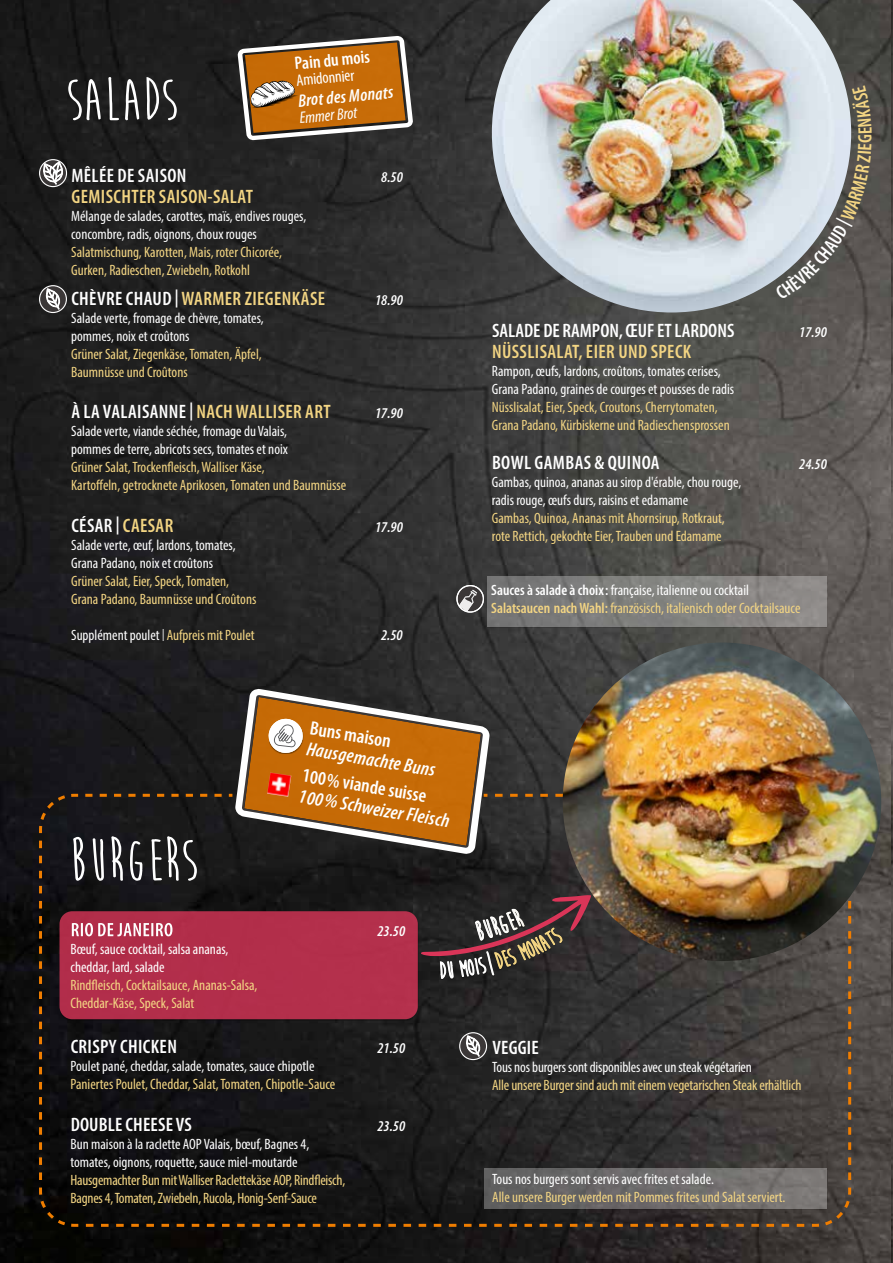
<style>
.page{position:relative;width:893px;height:1263px;background:#fff}
.page>*{position:absolute;margin:0;border:0;box-sizing:border-box;transform-origin:0 0}
.t1{font:700 60px "Moon Flower";color:#fff}
.t2{font:600 condensed 19.5px "Myriad Pro";letter-spacing:.02em;color:#f3d583}
.t3{font:600 condensed 19.5px "Myriad Pro";letter-spacing:.02em;color:#fff}
.t4{font:italic 600 condensed 19.5px "Myriad Pro";color:#fff}
.t5{font:600 condensed 19.5px "Myriad Pro";color:#fff}
.t6{font:italic 600 condensed 18px "Myriad Pro";color:#fff}
.t7{font:600 condensed 18px "Myriad Pro";color:#fff}
.t8{font:condensed 16.5px "Myriad Pro";color:#fff}
.t9{font:italic condensed 16.5px "Myriad Pro";color:#fff}
.t10{font:condensed 15px/18px "Myriad Pro";color:#f3d583}
.t11{font:condensed 15px/18px "Myriad Pro";color:#fff}
.t12{font:italic 600 condensed 15px "Myriad Pro";color:#fff}
.s1{color:#fff}
.s2{font-size:18px;color:#fff}
.s3{font-size:12px;color:#fff}
.s4{font-weight:600;color:#fff}
.s5{font-weight:600}
</style>
<div class="page">
<img style="left:0;top:0;width:891px;height:1263px">
<img style="left:492px;top:0;width:359px;height:312px">
<svg style="left:40px;top:286px;width:26px;height:26px"></svg>
<div style="left:39px;top:285px;width:28px;height:28px;border:1px solid #fff;border-radius:50%"></div>
<svg style="left:44px;top:289px;width:18px;height:21px"></svg>
<svg style="left:40px;top:160px;width:27px;height:27px"></svg>
<div style="left:39px;top:159px;width:28px;height:28px;border:1px solid #fff;border-radius:50%"></div>
<svg style="left:41px;top:162px;width:23px;height:23px"></svg>
<div style="left:487px;top:576px;width:340px;height:51px;background:linear-gradient(to right,#727473,#918e8a)"></div>
<svg style="left:457px;top:586px;width:26px;height:26px"></svg>
<svg style="left:458px;top:589px;width:20px;height:23px"></svg>
<div style="left:456px;top:585px;width:28px;height:28px;border:1px solid #fff;border-radius:50%"></div>
<img style="left:891px;top:0;width:2px;height:1263px">
<svg style="left:233px;top:687px;width:378px;height:105px;background:#875d31"></svg>
<svg style="left:38px;top:792px;width:815px;height:436px;background:#412b2b"></svg>
<img style="left:563px;top:642px;width:318px;height:319px;border-radius:159px">
<svg style="left:237px;top:35px;width:176px;height:106px;background:#a46e32"></svg>
<svg style="left:775px;top:143px;width:97px;height:157px;background:#919496"></svg>
<svg style="left:852px;top:85px;width:20px;height:48px"></svg>
<svg style="left:418px;top:895px;width:173px;height:83px;background:#342629"></svg>
<h1 class="t1" style="left:66px;top:69px;width:113px">SALADS</h1>
<p class="t7" style="left:294px;top:53px;width:77px;rotate:-5deg">Pain du mois</p>
<p class="t8" style="left:295px;top:70px;width:60px;rotate:-5deg">Amidonnier</p>
<p class="t6" style="left:297px;top:91px;width:97px;rotate:-5deg">Brot des Monats</p>
<p class="t9" style="left:299px;top:108px;width:59px;rotate:-5deg">Emmer Brot</p>
<h2 class="t3" style="left:71px;top:165px;width:117px">MÊLÉE DE SAISON</h2>
<p class="t12" style="left:381px;top:169px;width:23px">8.50</p>
<h2 class="t2" style="left:71px;top:186px;width:183px">GEMISCHTER SAISON-SALAT</h2>
<p class="t11" style="left:71px;top:207px;width:237px">Mélange de salades, carottes, maïs, endives rouges, concombre, radis, oignons, choux rouges</p>
<p class="t10" style="left:71px;top:243px;width:212px">Salatmischung, Karotten, Mais, roter Chicorée,<br>Gurken, Radieschen, Zwiebeln, Rotkohl</p>
<h2 class="t2" style="left:71px;top:288px;width:255px"><span class="s1">CHÈVRE CHAUD</span> <span class="s2">|</span>WARMER ZIEGENKÄSE</h2>
<p class="t12" style="left:375px;top:292px;width:29px">18.90</p>
<p class="t11" style="left:71px;top:309px;width:194px">Salade verte, fromage de chèvre, tomates, pommes, noix et croûtons</p>
<p class="t10" style="left:71px;top:345px;width:192px">Grüner Salat, Ziegenkäse, Tomaten, Äpfel,<br>Baumnüsse und Croûtons</p>
<h2 class="t2" style="left:71px;top:401px;width:261px"><span class="s1">À LA VALAISANNE</span> <span class="s2">|</span> NACH WALLISER ART</h2>
<p class="t12" style="left:375px;top:405px;width:29px">17.90</p>
<p class="t11" style="left:71px;top:422px;width:218px">Salade verte, viande séchée, fromage du Valais, pommes de terre, abricots secs, tomates et noix</p>
<p class="t10" style="left:71px;top:458px;width:277px">Grüner Salat, Trockenfleisch, Walliser Käse,<br>Kartoffeln, getrocknete Aprikosen, Tomaten und Baumnüsse</p>
<h2 class="t2" style="left:71px;top:515px;width:103px"><span class="s1">CÉSAR</span> <span class="s2">|</span> CAESAR</h2>
<p class="t12" style="left:375px;top:519px;width:29px">17.90</p>
<p class="t11" style="left:71px;top:536px;width:166px">Salade verte, œuf, lardons, tomates,<br>Grana Padano, noix et croûtons</p>
<p class="t10" style="left:71px;top:572px;width:187px">Grüner Salat, Eier, Speck, Tomaten,<br>Grana Padano, Baumnüsse und Croûtons</p>
<p class="t10" style="left:71px;top:626px;width:185px"><span class="s1">Supplément poulet</span> <span class="s3">|</span> Aufpreis mit Poulet</p>
<p class="t12" style="left:381px;top:627px;width:23px">2.50</p>
<h1 class="t1" style="left:70px;top:829px;width:130px">BURGERS</h1>
<h2 class="t3" style="left:312px;top:717px;width:83px;rotate:9deg">Buns maison</h2>
<h2 class="t4" style="left:308px;top:739px;width:132px;rotate:9deg">Hausgemachte Buns</h2>
<h2 class="t3" style="left:304px;top:765px;width:127px;rotate:9deg">100% viande suisse</h2>
<h2 class="t4" style="left:300px;top:786px;width:154px;rotate:9deg">100% Schweizer Fleisch</h2>
<h2 class="t3" style="left:71px;top:919px;width:104px">RIO DE JANEIRO</h2>
<p class="t12" style="left:377px;top:923px;width:29px">23.50</p>
<p class="t11" style="left:70px;top:940px;width:160px">Bœuf, sauce cocktail, salsa ananas, cheddar, lard, salade</p>
<p class="t10" style="left:70px;top:976px;width:188px">Rindfleisch, Cocktailsauce, Ananas-Salsa,<br>Cheddar-Käse, Speck, Salat</p>
<h2 class="t3" style="left:71px;top:1036px;width:108px">CRISPY CHICKEN</h2>
<p class="t12" style="left:377px;top:1040px;width:29px">21.50</p>
<p class="t11" style="left:70px;top:1057px;width:246px">Poulet pané, cheddar, salade, tomates, sauce chipotle</p>
<p class="t10" style="left:70px;top:1075px;width:266px">Paniertes Poulet, Cheddar, Salat, Tomaten, Chipotle-Sauce</p>
<h2 class="t3" style="left:71px;top:1113px;width:123px">DOUBLE CHEESE VS</h2>
<p class="t12" style="left:377px;top:1118px;width:29px">23.50</p>
<p class="t11" style="left:70px;top:1134px;width:240px">Bun maison à la raclette AOP Valais, bœuf, Bagnes 4, tomates, oignons, roquette, sauce miel-moutarde</p>
<p class="t10" style="left:70px;top:1170px;width:276px">Hausgemachter Bun mit Walliser Raclettekäse AOP, Rindfleisch,<br>Bagnes 4, Tomaten, Zwiebeln, Rucola, Honig-Senf-Sauce</p>
<h2 class="t2" style="left:854px;top:143px;width:11px;rotate:-90deg">G</h2>
<h2 class="t5" style="left:492px;top:319px;width:244px">SALADE DE RAMPON, ŒUF ET LARDONS</h2>
<p class="t12" style="left:799px;top:324px;width:29px">17.90</p>
<h2 class="t2" style="left:492px;top:340px;width:201px">NÜSSLISALAT, EIER UND SPECK</h2>
<p class="t11" style="left:492px;top:361px;width:244px">Rampon, œufs, lardons, croûtons, tomates cerises,<br>Grana Padano, graines de courges et pousses de radis</p>
<p class="t10" style="left:492px;top:397px;width:239px">Nüsslisalat, Eier, Speck, Croutons, Cherrytomaten,<br>Grana Padano, Kürbiskerne und Radieschensprossen</p>
<h2 class="t3" style="left:492px;top:451px;width:169px">BOWL GAMBAS &amp; QUINOA</h2>
<p class="t12" style="left:799px;top:456px;width:29px">24.50</p>
<p class="t11" style="left:492px;top:472px;width:251px">Gambas, quinoa, ananas au sirop d'érable, chou rouge, radis rouge, œufs durs, raisins et edamame</p>
<p class="t10" style="left:492px;top:508px;width:234px">Gambas, Quinoa, Ananas mit Ahornsirup, Rotkraut, rote Rettich, gekochte Eier, Trauben und Edamame</p>
<p class="t10" style="left:491px;top:581px;width:311px"><span class="s4">Sauces à salade à choix:</span> <span class="s1">française, italienne ou cocktail<br></span><span class="s5">Salatsaucen nach Wahl:</span> französisch, italienisch oder Cocktailsauce</p>
<h2 class="t3" style="left:492px;top:1036px;width:48px">VEGGIE</h2>
<p class="t11" style="left:492px;top:1057px;width:261px">Tous nos burgers sont disponibles avec un steak végétarien</p>
<p class="t10" style="left:492px;top:1075px;width:311px">Alle unsere Burger sind auch mit einem vegetarischen Steak erhältlich</p>
<p class="t11" style="left:492px;top:1170px;width:223px">Tous nos burgers sont servis avec frites et salade.</p>
<p class="t10" style="left:492px;top:1188px;width:295px">Alle unsere Burger werden mit Pommes frites und Salat serviert.</p>
</div>
